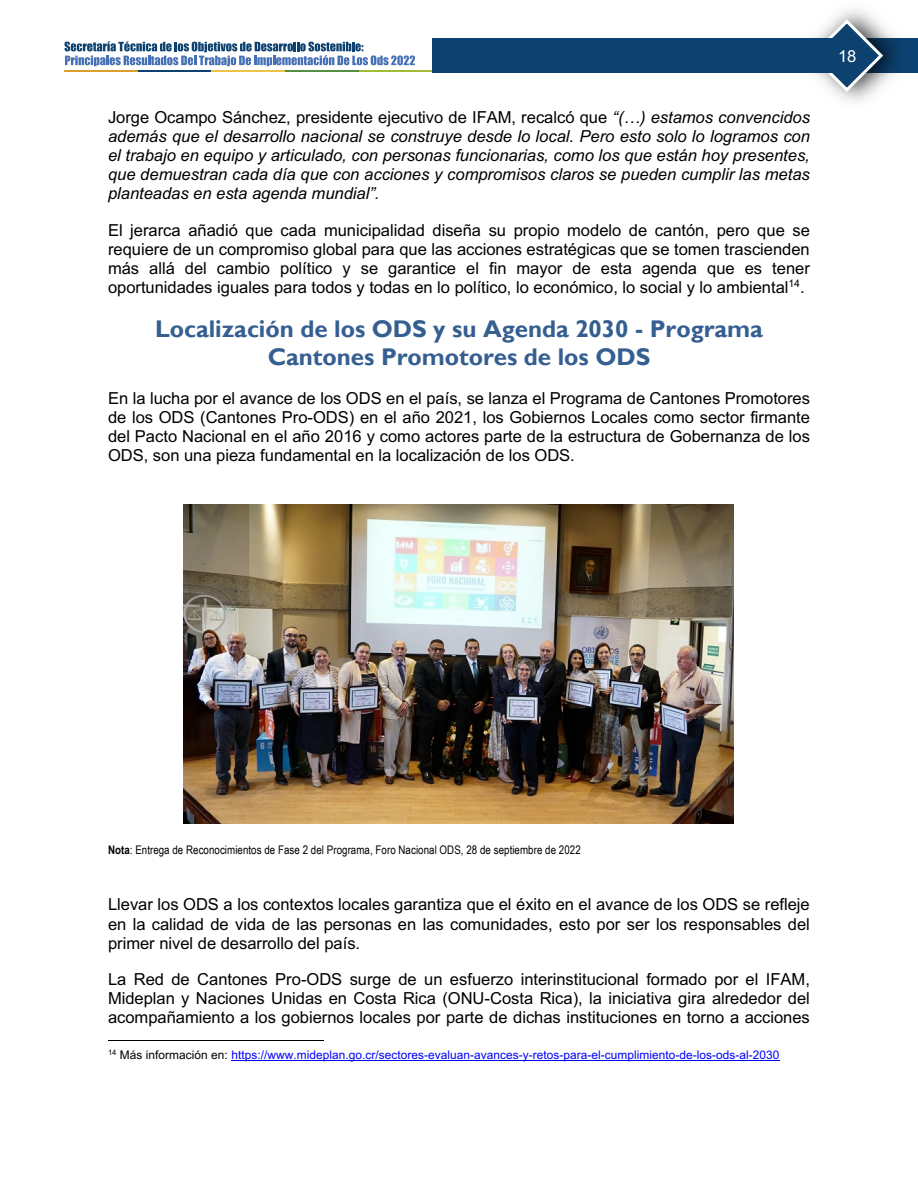
<style>
.page{position:relative;width:918px;height:1188px;background:#fff}
.page>*{position:absolute;margin:0;border:0;box-sizing:border-box;transform-origin:0 0}
.t1{font:700 24.15px/28px "Gill Sans";letter-spacing:-.005em;color:#365f91;text-align:center}
.t2{font:16.5px/19px "Arial";color:#000;text-align:justify}
.t3{font:italic 16.5px/19px "Arial";color:#000;text-align:justify}
.t4{font:16.5px "Arial";color:#fff}
.t5{font:11.85px "Arial";letter-spacing:.005em;color:#00f}
.t6{font:11.85px "Arial Narrow";letter-spacing:.005em;color:#000}
.s1{font-style:normal}
.s2{font-weight:700}
.s3{color:#000}
</style>
<div class="page">
<img style="left:791px;top:9px;width:126px;height:93px">
<img style="left:885px;top:39px;width:32px;height:34px">
<svg style="left:808px;top:17px;width:77px;height:77px"></svg>
<div style="left:432px;top:39px;width:403px;height:34px;background:#0d4270"></div>
<hr style="left:358px;top:71px;width:74px;height:1px;background:#a1bd38">
<hr style="left:285px;top:71px;width:73px;height:1px;background:#528f42">
<hr style="left:211px;top:71px;width:74px;height:1px;background:#edc445">
<hr style="left:138px;top:71px;width:73px;height:1px;background:#0d4270">
<hr style="left:64px;top:71px;width:74px;height:1px;background:#de9e2b">
<svg style="left:64px;top:41px;width:351px;height:30px"></svg>
<hr style="left:108px;top:1040px;width:216px;height:1px;background:#000">
<hr style="left:231px;top:1061px;width:549px;height:1px;background:#00f">
<img style="left:184px;top:504px;width:550px;height:320px">
<p class="t3" style="left:108px;top:108px;width:704px"><span class="s1">Jorge Ocampo Sánchez, presidente ejecutivo de IFAM, recalcó que</span> “(…) estamos convencidos además que el desarrollo nacional se construye desde lo local. Pero esto solo lo logramos con el trabajo en equipo y articulado, con personas funcionarias, como los que están hoy presentes, que demuestran cada día que con acciones y compromisos claros se pueden cumplir las metas planteadas en esta agenda mundial”.</p>
<p class="t2" style="left:108px;top:221px;width:703px">El jerarca añadió que cada municipalidad diseña su propio modelo de cantón, pero que se requiere de un compromiso global para que las acciones estratégicas que se tomen trascienden más allá del cambio político y se garantice el fin mayor de esta agenda que es tener oportunidades iguales para todos y todas en lo político, lo económico, lo social y lo ambiental<sup>14</sup>.</p>
<p class="t1" style="left:155px;top:315px;width:609px">Localización de los ODS y su Agenda 2030 - Programa<br>Cantones Promotores de los ODS</p>
<p class="t2" style="left:108px;top:389px;width:704px">En la lucha por el avance de los ODS en el país, se lanza el Programa de Cantones Promotores de los ODS (Cantones Pro-ODS) en el año 2021, los Gobiernos Locales como sector firmante del Pacto Nacional en el año 2016 y como actores parte de la estructura de Gobernanza de los ODS, son una pieza fundamental en la localización de los ODS.</p>
<p class="t4" style="left:838px;top:44px;width:20px">18</p>
<p class="t6" style="left:108px;top:843px;width:474px"><span class="s2">Nota</span>: Entrega de Reconocimientos de Fase 2 del Programa, Foro Nacional ODS, 28 de septiembre de 2022</p>
<p class="t2" style="left:108px;top:895px;width:703px">Llevar los ODS a los contextos locales garantiza que el éxito en el avance de los ODS se refleje en la calidad de vida de las personas en las comunidades, esto por ser los responsables del primer nivel de desarrollo del país.</p>
<p class="t2" style="left:108px;top:970px;width:704px">La Red de Cantones Pro-ODS surge de un esfuerzo interinstitucional formado por el IFAM, Mideplan y Naciones Unidas en Costa Rica (ONU-Costa Rica), la iniciativa gira alrededor del acompañamiento a los gobiernos locales por parte de dichas instituciones en torno a acciones</p>
<p class="t5" style="left:108px;top:1047px;width:673px"><sup>14</sup> <span class="s3">Más información en:</span> https://www.mideplan.go.cr/sectores-evaluan-avances-y-retos-para-el-cumplimiento-de-los-ods-al-2030</p>
</div>
